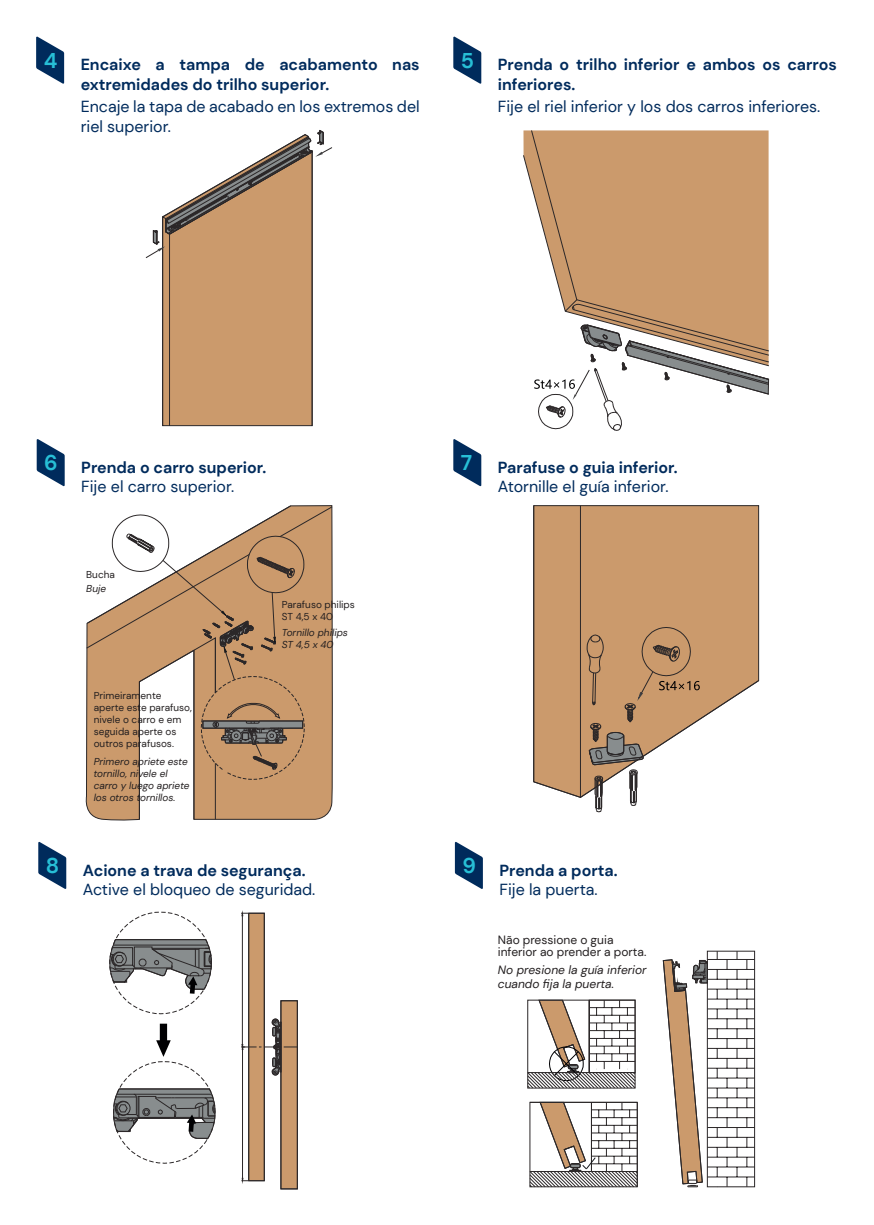
<style>
.page{position:relative;width:874px;height:1225px;background:#fff}
.page>*{position:absolute;margin:0;border:0;box-sizing:border-box;transform-origin:0 0}
.t1{font:16px/19.2px "DM Sans";color:#002b5c}
.t2{font:700 16px/19.2px "DM Sans";color:#002b5c}
.t3{font:italic 12px/14px "DM Sans";color:#231f20}
.t4{font:12px/12px "DM Sans";color:#231f20}
.t5{font:10px/12px "DM Sans";color:#231f20}
.t6{font:italic 10px/12px "DM Sans";color:#231f20}
.s1{font-weight:400}
.s2{font-weight:700}
</style>
<div class="page">
<svg style="left:145px;top:130px;width:187px;height:296px"></svg>
<svg style="left:85px;top:505px;width:248px;height:576px"></svg>
<hr style="left:139px;top:681px;width:1px;height:129px;background:#2b2728">
<hr style="left:215px;top:763px;width:1px;height:56px;background:#2b2728">
<hr style="left:193px;top:650px;width:1px;height:169px;background:#2b2728">
<svg style="left:86px;top:505px;width:246px;height:275px"></svg>
<svg style="left:523px;top:130px;width:246px;height:301px"></svg>
<svg style="left:36px;top:36px;width:28px;height:48px"></svg>
<svg style="left:453px;top:36px;width:28px;height:48px"></svg>
<svg style="left:37px;top:439px;width:28px;height:47px"></svg>
<svg style="left:453px;top:439px;width:28px;height:47px"></svg>
<svg style="left:580px;top:505px;width:178px;height:293px"></svg>
<svg style="left:533px;top:505px;width:47px;height:293px;background:#c6986d"></svg>
<svg style="left:586px;top:627px;width:113px;height:185px"></svg>
<svg style="left:38px;top:841px;width:28px;height:48px"></svg>
<svg style="left:454px;top:841px;width:28px;height:48px"></svg>
<div style="left:280px;top:1000px;width:17px;height:189px;background:#cb9a6c"></div>
<div style="left:248px;top:913px;width:16px;height:268px;background:#cb9a6c"></div>
<div style="left:280px;top:1000px;width:17px;height:189px;border:1px solid #2b2728"></div>
<div style="left:248px;top:913px;width:16px;height:268px;border:1px solid #2b2728"></div>
<hr style="left:242px;top:915px;width:1px;height:129px;background:#2b2728">
<svg style="left:241px;top:913px;width:7px;height:3px"></svg>
<hr style="left:242px;top:1049px;width:1px;height:129px;background:#2b2728">
<svg style="left:241px;top:1018px;width:56px;height:57px"></svg>
<svg style="left:241px;top:1178px;width:7px;height:3px"></svg>
<svg style="left:108px;top:911px;width:105px;height:103px"></svg>
<svg style="left:113px;top:1023px;width:103px;height:140px"></svg>
<div style="left:706px;top:951px;width:48px;height:236px;border:1px solid #2b2728"></div>
<svg style="left:662px;top:959px;width:45px;height:228px"></svg>
<hr style="left:707px;top:959px;width:47px;height:1px;background:#2b2728">
<hr style="left:707px;top:969px;width:47px;height:1px;background:#2b2728">
<hr style="left:707px;top:979px;width:47px;height:1px;background:#2b2728">
<hr style="left:707px;top:988px;width:47px;height:1px;background:#2b2728">
<hr style="left:707px;top:998px;width:47px;height:1px;background:#2b2728">
<hr style="left:707px;top:1008px;width:47px;height:1px;background:#2b2728">
<hr style="left:707px;top:1018px;width:47px;height:1px;background:#2b2728">
<hr style="left:707px;top:1028px;width:47px;height:1px;background:#2b2728">
<hr style="left:707px;top:1038px;width:47px;height:1px;background:#2b2728">
<hr style="left:707px;top:1048px;width:47px;height:1px;background:#2b2728">
<hr style="left:707px;top:1058px;width:47px;height:1px;background:#2b2728">
<hr style="left:707px;top:1068px;width:47px;height:1px;background:#2b2728">
<hr style="left:707px;top:1077px;width:47px;height:1px;background:#2b2728">
<hr style="left:707px;top:1087px;width:47px;height:1px;background:#2b2728">
<hr style="left:707px;top:1097px;width:47px;height:1px;background:#2b2728">
<hr style="left:707px;top:1107px;width:47px;height:1px;background:#2b2728">
<hr style="left:707px;top:1117px;width:47px;height:1px;background:#2b2728">
<hr style="left:707px;top:1127px;width:47px;height:1px;background:#2b2728">
<hr style="left:707px;top:1137px;width:47px;height:1px;background:#2b2728">
<hr style="left:707px;top:1147px;width:47px;height:1px;background:#2b2728">
<hr style="left:707px;top:1156px;width:47px;height:1px;background:#2b2728">
<hr style="left:707px;top:1166px;width:47px;height:1px;background:#2b2728">
<hr style="left:707px;top:1176px;width:47px;height:1px;background:#2b2728">
<svg style="left:529px;top:1101px;width:108px;height:86px"></svg>
<svg style="left:527px;top:999px;width:108px;height:89px"></svg>
<p class="t2" style="left:81px;top:55px;width:340px;text-indent:-37px"><sup>4</sup> Encaixe a tampa de acabamento nas extremidades do trilho superior.</p>
<p class="t1" style="left:81px;top:96px;width:340px;line-height:20px">Encaje la tapa de acabado en los extremos del riel superior.</p>
<p class="t2" style="left:497px;top:55px;width:340px;text-indent:-37px"><sup>5</sup> Prenda o trilho inferior e ambos os carros inferiores.</p>
<p class="t1" style="left:497px;top:96px;width:324px">Fije el riel inferior y los dos carros inferiores.</p>
<p class="t2" style="left:44px;top:457px;width:223px;text-align:center"><sup>6</sup> Prenda o carro superior.<br><span class="s1">Fije el carro superior.</span></p>
<p class="t5" style="left:86px;top:568px;width:30px">Bucha</p>
<p class="t6" style="left:86px;top:582px;width:21px">Buje</p>
<p class="t5" style="left:94px;top:689px;width:100px">Primeiramente aperte este parafuso, nivele o carro e em seguida aperte os outros parafusos.</p>
<p class="t6" style="left:94px;top:755px;width:97px">Primero apriete este tornillo, nivele el carro y luego apriete los otros tornillos.</p>
<p class="t5" style="left:282px;top:598px;width:74px">Parafuso philips<br>ST 4,5 x 40</p>
<p class="t6" style="left:282px;top:626px;width:68px">Tornillo philips<br>ST 4,5 x 40</p>
<p class="t1" style="left:497px;top:457px;width:181px;text-indent:-37px"><sup>7</sup> <span class="s2">Parafuse o guia inferior.<br></span>Atornille el guía inferior.</p>
<p class="t1" style="left:83px;top:860px;width:234px;text-indent:-37px"><sup>8</sup> <span class="s2">Acione a trava de segurança.<br></span>Active el bloqueo de seguridad.</p>
<p class="t2" style="left:499px;top:860px;width:119px;text-indent:-37px"><sup>9</sup> Prenda a porta.<br><span class="s1">Fije la puerta.</span></p>
<p class="t4" style="left:497px;top:934px;width:150px">Não pressione o guia inferior ao prender a porta.</p>
<p class="t3" style="left:497px;top:963px;width:150px">No presione la guía inferior cuando fija la puerta.</p>
</div>
